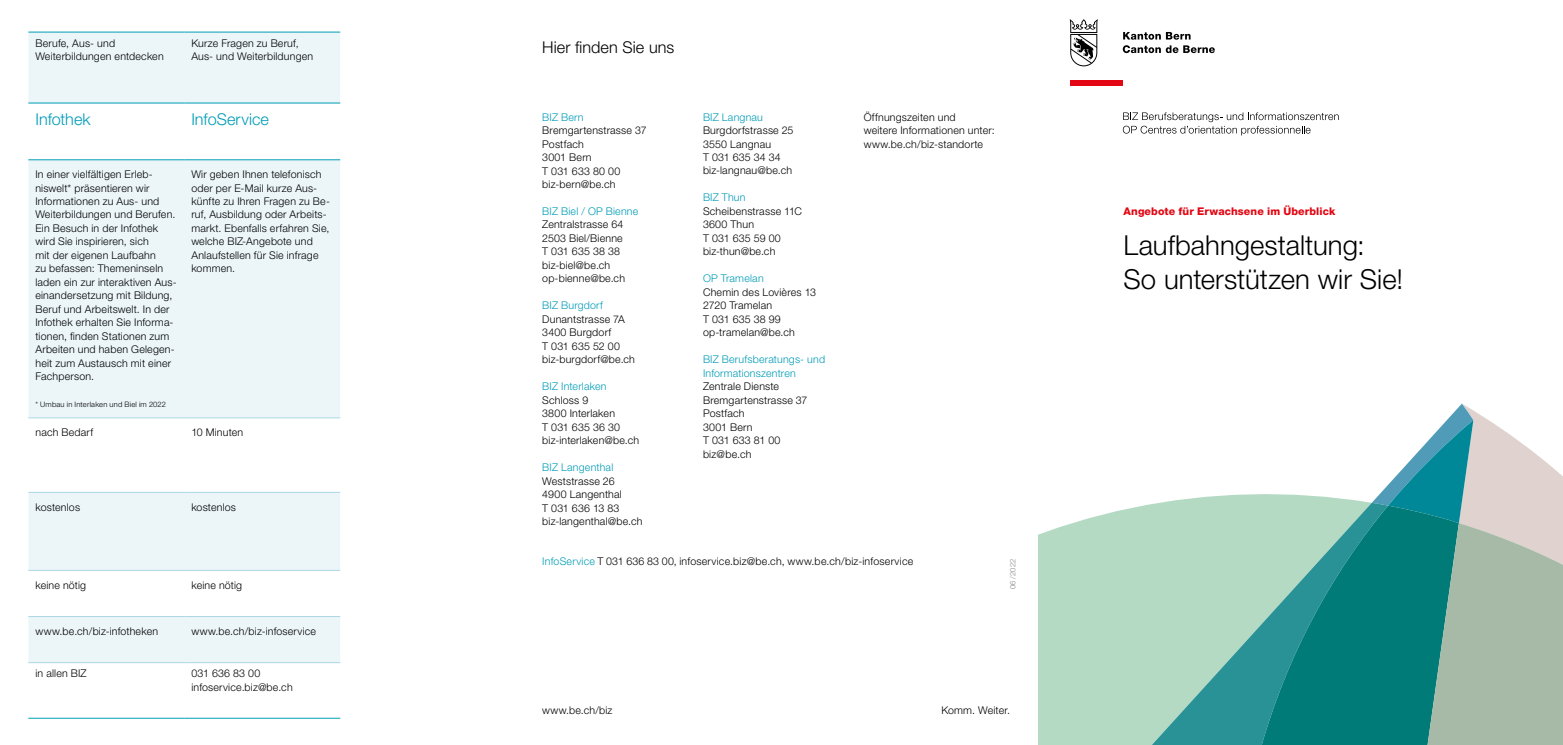
<style>
.page{position:relative;width:1563px;height:745px;background:#fff}
.page>*{position:absolute;margin:0;border:0;box-sizing:border-box;transform-origin:0 0}
.t1{font:300 27.5px/33.6px "Helvetica Neue LT Std";color:#000}
.t2{font:300 16.25px "Helvetica Neue LT Std";color:#009cb7}
.t3{font:300 16.25px "Helvetica Neue LT Std";letter-spacing:.005em;color:#000}
.t4{font:300 10.62px/13.5px "Helvetica Neue LT Std";letter-spacing:.02em;color:#000}
.t5{font:300 10.62px/13.5px "Helvetica Neue LT Std";letter-spacing:.02em;color:#009cb7}
.t6{font:800 10.62px "Helvetica Neue LT Std";letter-spacing:.01em;color:#e30613}
.t7{font:300 7.5px "Helvetica Neue LT Std";letter-spacing:.025em;color:#000}
.t8{font:300 7.5px "Helvetica Neue LT Std";letter-spacing:.02em;color:#878787}
.s1{color:#009cb7}
</style>
<div class="page">
<svg style="left:1166px;top:494px;width:200px;height:8px;fill:#b4dac3"></svg>
<svg style="left:1038px;top:502px;width:333px;height:242px;background:#add6c2"></svg>
<svg style="left:1229px;top:505px;width:142px;height:239px;background:#46a098"></svg>
<svg style="left:1371px;top:403px;width:192px;height:341px;background:#7eb0aa"></svg>
<div style="left:28px;top:33px;width:312px;height:70px;background:#ecf6f9"></div>
<svg style="left:28px;top:160px;width:312px;height:502px;fill:#ecf6f9"></svg>
<hr style="left:28px;top:417px;width:156px;height:1px;background:#acd7e3">
<hr style="left:184px;top:417px;width:156px;height:1px;background:#acd7e3">
<hr style="left:28px;top:492px;width:156px;height:1px;background:#acd7e3">
<hr style="left:184px;top:492px;width:156px;height:1px;background:#acd7e3">
<hr style="left:28px;top:569px;width:156px;height:1px;background:#acd7e3">
<hr style="left:184px;top:569px;width:156px;height:1px;background:#acd7e3">
<hr style="left:28px;top:616px;width:156px;height:1px;background:#acd7e3">
<hr style="left:184px;top:616px;width:156px;height:1px;background:#acd7e3">
<hr style="left:28px;top:662px;width:156px;height:1px;background:#acd7e3">
<hr style="left:184px;top:662px;width:156px;height:1px;background:#acd7e3">
<hr style="left:28px;top:159px;width:156px;height:1px;background:#009cb7">
<hr style="left:184px;top:159px;width:156px;height:1px;background:#009cb7">
<hr style="left:28px;top:717px;width:156px;height:1px;background:#009cb7">
<hr style="left:184px;top:717px;width:156px;height:1px;background:#009cb7">
<hr style="left:28px;top:32px;width:156px;height:1px;background:#009cb7">
<hr style="left:184px;top:32px;width:156px;height:1px;background:#009cb7">
<hr style="left:28px;top:103px;width:156px;height:1px;background:#009cb7">
<hr style="left:184px;top:103px;width:156px;height:1px;background:#009cb7">
<svg style="left:1123px;top:112px;width:215px;height:23px"></svg>
<div style="left:1070px;top:80px;width:53px;height:5px;background:#e30613"></div>
<svg style="left:1069px;top:19px;width:29px;height:47px"></svg>
<svg style="left:1123px;top:32px;width:92px;height:21px"></svg>
<p class="t4" style="left:35px;top:36px;width:130px">Berufe, Aus- und<br>Weiterbildungen entdecken</p>
<p class="t4" style="left:191px;top:36px;width:123px">Kurze Fragen zu Beruf,<br>Aus- und Weiterbildungen</p>
<h2 class="t2" style="left:35px;top:109px;width:57px">Infothek</h2>
<h2 class="t2" style="left:191px;top:109px;width:79px">InfoService</h2>
<p class="t4" style="left:35px;top:167px;width:143px">In einer vielfältigen Erleb&shy;niswelt* präsentieren wir<br>Informationen zu Aus- und<br>Weiterbildungen und Berufen.<br>Ein Besuch in der Infothek wird Sie inspirieren, sich<br>mit der eigenen Laufbahn<br>zu befassen: Themeninseln laden ein zur interaktiven Aus&shy;einandersetzung mit Bildung,<br>Beruf und Arbeitswelt. In der<br>Infothek erhalten Sie Informa&shy;tionen, finden Stationen zum<br>Arbeiten und haben Gelegen&shy;heit zum Austausch mit einer<br>Fachperson.</p>
<p class="t7" style="left:35px;top:399px;width:132px">* Umbau in Interlaken und Biel im 2022</p>
<p class="t4" style="left:191px;top:167px;width:140px">Wir geben Ihnen telefonisch oder per E-Mail kurze Aus&shy;künfte zu Ihren Fragen zu Be&shy;ruf, Ausbildung oder Arbeits&shy;markt. Ebenfalls erfahren Sie, welche BIZ-Angebote und<br>Anlaufstellen für Sie infrage kommen.</p>
<p class="t4" style="left:35px;top:425px;width:59px">nach Bedarf</p>
<p class="t4" style="left:191px;top:425px;width:53px">10 Minuten</p>
<p class="t4" style="left:35px;top:499px;width:46px">kostenlos</p>
<p class="t4" style="left:191px;top:499px;width:46px">kostenlos</p>
<p class="t4" style="left:35px;top:577px;width:52px">keine nötig</p>
<p class="t4" style="left:191px;top:577px;width:52px">keine nötig</p>
<p class="t4" style="left:35px;top:623px;width:124px">www.be.ch/biz-infotheken</p>
<p class="t4" style="left:191px;top:623px;width:126px">www.be.ch/biz-infoservice</p>
<p class="t4" style="left:35px;top:666px;width:53px">in allen BIZ</p>
<p class="t4" style="left:191px;top:666px;width:103px">031 636 83 00 infoservice.biz@be.ch</p>
<h2 class="t3" style="left:542px;top:37px;width:134px">Hier finden Sie uns</h2>
<p class="t5" style="left:542px;top:110px;width:43px">BIZ Bern</p>
<p class="t4" style="left:542px;top:123px;width:106px">Bremgartenstrasse 37<br>Postfach<br>3001 Bern<br>T 031 633 80 00 biz-bern@be.ch</p>
<p class="t5" style="left:542px;top:204px;width:98px">BIZ Biel / OP Bienne</p>
<p class="t4" style="left:542px;top:217px;width:84px">Zentralstrasse 64<br>2503 Biel/Bienne<br>T 031 635 38 38 biz-biel@be.ch op-bienne@be.ch</p>
<p class="t5" style="left:542px;top:298px;width:62px">BIZ Burgdorf</p>
<p class="t4" style="left:542px;top:312px;width:94px">Dunantstrasse 7A<br>3400 Burgdorf<br>T 031 635 52 00 biz-burgdorf@be.ch</p>
<p class="t5" style="left:542px;top:379px;width:66px">BIZ Interlaken</p>
<p class="t4" style="left:542px;top:392px;width:98px">Schloss 9<br>3800 Interlaken<br>T 031 635 36 30 biz-interlaken@be.ch</p>
<p class="t5" style="left:542px;top:460px;width:73px">BIZ Langenthal</p>
<p class="t4" style="left:542px;top:473px;width:102px">Weststrasse 26<br>4900 Langenthal<br>T 031 636 13 83 biz-langenthal@be.ch</p>
<p class="t5" style="left:703px;top:110px;width:61px">BIZ Langnau</p>
<p class="t4" style="left:703px;top:123px;width:92px">Burgdorfstrasse 25<br>3550 Langnau<br>T 031 635 34 34 biz-langnau@be.ch</p>
<p class="t5" style="left:703px;top:190px;width:44px">BIZ Thun</p>
<p class="t4" style="left:703px;top:204px;width:100px">Scheibenstrasse 11C<br>3600 Thun<br>T 031 635 59 00 biz-thun@be.ch</p>
<p class="t5" style="left:703px;top:271px;width:62px">OP Tramelan</p>
<p class="t4" style="left:703px;top:285px;width:114px">Chemin des Lovières 13<br>2720 Tramelan<br>T 031 635 38 99 op-tramelan@be.ch</p>
<p class="t5" style="left:703px;top:352px;width:124px">BIZ Berufsberatungs- und<br>Informationszentren</p>
<p class="t4" style="left:703px;top:379px;width:106px">Zentrale Dienste<br>Bremgartenstrasse 37<br>Postfach<br>3001 Bern<br>T 031 633 81 00 biz@be.ch</p>
<p class="t4" style="left:864px;top:110px;width:132px">Öffnungszeiten und<br>weitere Informationen unter: www.be.ch/biz-standorte</p>
<p class="t4" style="left:542px;top:554px;width:372px"><span class="s1">InfoService</span> T 031 636 83 00, infoservice.biz@be.ch, www.be.ch/biz-infoservice</p>
<p class="t8" style="left:1008px;top:588px;width:32px;rotate:-90deg">06/2022</p>
<p class="t4" style="left:542px;top:702px;width:72px">www.be.ch/biz</p>
<p class="t4" style="left:941px;top:702px;width:70px">Komm. Weiter.</p>
<p class="t6" style="left:1123px;top:205px;width:213px">Angebote für Erwachsene im Überblick</p>
<h1 class="t1" style="left:1123px;top:228px;width:281px">Laufbahngestaltung:<br>So unterstützen wir Sie!</h1>
</div>
